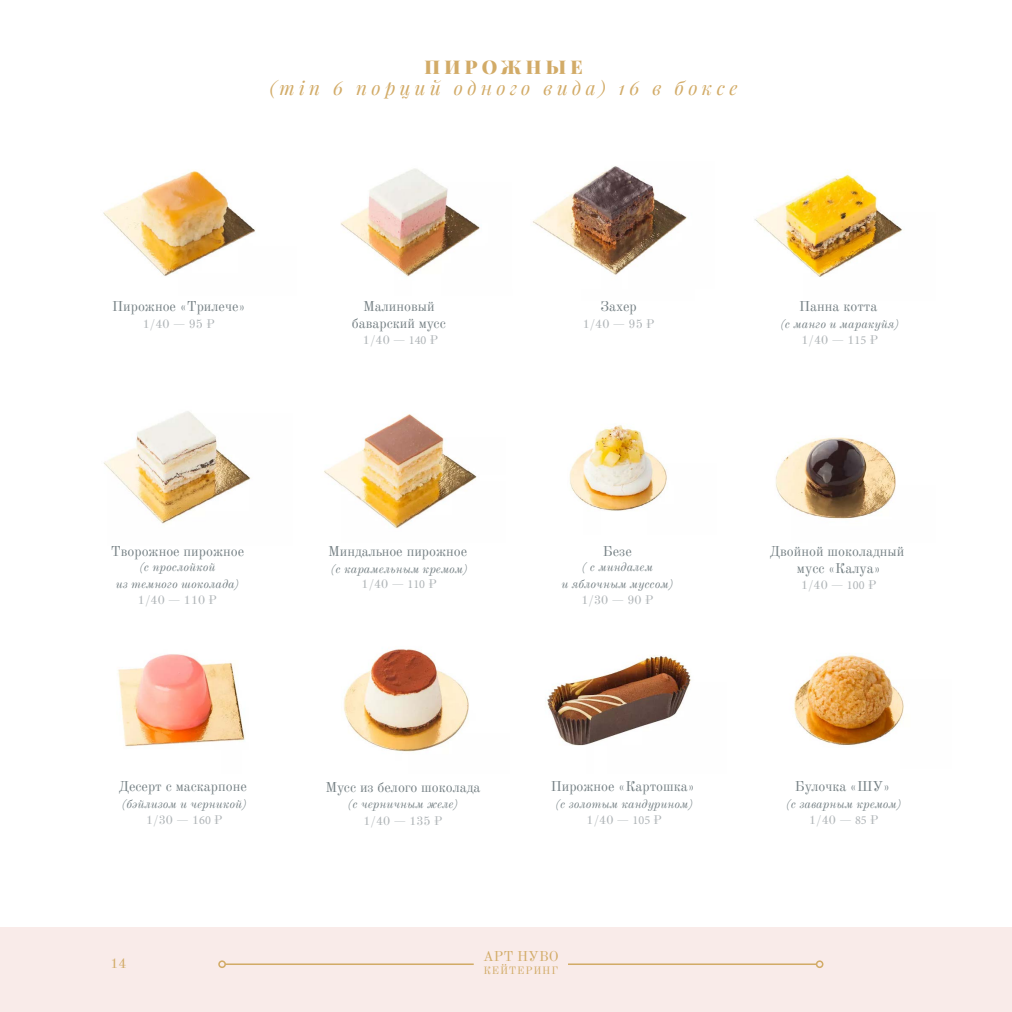
<style>
.page{position:relative;width:1012px;height:1012px;background:#fff}
.page>*{position:absolute;margin:0;border:0;box-sizing:border-box;transform-origin:0 0}
.t1{font:italic 18.9px "Playfair Display";letter-spacing:.23em;color:#d2ab67}
.t2{font:900 18.9px "Playfair Display";letter-spacing:.235em;color:#d2ab67}
.t3{font:14px/16.4px "Old Standard TT";color:#758084;text-align:center}
.t4{font:14px "Old Standard TT";color:#d2ab67}
.t5{font:italic 12.25px/15.9px "Old Standard TT";color:#758084;text-align:center}
.t6{font:12.25px "Old Standard TT";color:#afb4b7}
.t7{font:10.5px "Old Standard TT";letter-spacing:.08em;color:#d2ab67}
.s1{font-style:normal;color:#afb4b7}
.s2{font-family:"Minion Pro";font-style:normal;color:#afb4b7}
.s3{font-family:"Minion Pro"}
</style>
<div class="page">
<img style="left:103px;top:171px;width:152px;height:105px">
<img style="left:340px;top:168px;width:140px;height:109px">
<img style="left:533px;top:166px;width:154px;height:109px">
<img style="left:754px;top:170px;width:148px;height:107px">
<img style="left:118px;top:654px;width:127px;height:93px">
<img style="left:344px;top:649px;width:125px;height:103px">
<img style="left:545px;top:655px;width:146px;height:91px">
<img style="left:794px;top:654px;width:110px;height:92px">
<img style="left:775px;top:437px;width:121px;height:82px">
<img style="left:569px;top:425px;width:98px;height:86px">
<img style="left:324px;top:414px;width:153px;height:115px">
<img style="left:104px;top:411px;width:147px;height:113px">
<div style="left:0;top:928px;width:1012px;height:84px;background:#f9ebe9"></div>
<hr style="left:225px;top:963px;width:249px;height:2px;background:#d2ab67">
<div style="left:218px;top:960px;width:8px;height:8px;border:2px solid #d2ab67;border-radius:50%"></div>
<hr style="left:568px;top:963px;width:249px;height:2px;background:#d2ab67">
<div style="left:816px;top:960px;width:7px;height:8px;border:2px solid #d2ab67;border-radius:50%"></div>
<h1 class="t2" style="left:424px;top:55px;width:160px">ПИРОЖНЫЕ</h1>
<h1 class="t1" style="left:270px;top:76px;width:469px">(min 6 порций одного вида) 16 в боксе</h1>
<p class="t3" style="left:112px;top:297px;width:134px">Пирожное «Трилече»</p>
<p class="t6" style="left:143px;top:314px;width:73px">1/40 — 95 ₽</p>
<p class="t3" style="left:111px;top:542px;width:135px">Творожное пирожное</p>
<p class="t5" style="left:116px;top:558px;width:125px;line-height:16.4px">(с прослойкой<br>из темного шоколада)</p>
<p class="t6" style="left:138px;top:591px;width:81px">1/40 — 110 ₽</p>
<p class="t3" style="left:119px;top:777px;width:130px">Десерт с маскарпоне</p>
<p class="t5" style="left:122px;top:795px;width:126px">(бэйлизом и черникой)<br><span class="s1">1/30 — 1</span><span class="s2">60</span> <span class="s1">₽</span></p>
<p class="t4" style="left:111px;top:952px;width:18px">14</p>
<p class="t3" style="left:352px;top:297px;width:95px">Малиновый баварский мусс</p>
<p class="t6" style="left:363px;top:331px;width:77px">1/40 — <span class="s3">140</span> ₽</p>
<p class="t3" style="left:600px;top:297px;width:38px">Захер</p>
<p class="t6" style="left:583px;top:314px;width:73px">1/40 — 95 ₽</p>
<p class="t3" style="left:799px;top:297px;width:80px">Панна котта</p>
<p class="t5" style="left:780px;top:315px;width:120px">(с манго и маракуйя)<br><span class="s1">1/40 — 1</span><span class="s2">15</span> <span class="s1">₽</span></p>
<p class="t3" style="left:328px;top:542px;width:141px">Миндальное пирожное</p>
<p class="t5" style="left:331px;top:560px;width:138px">(с карамельным кремом)<br><span class="s1">1/40 —</span> <span class="s2">110</span> <span class="s1">₽</span></p>
<p class="t3" style="left:325px;top:778px;width:157px">Мусс из белого шоколада</p>
<p class="t5" style="left:348px;top:795px;width:112px">(с черничным желе)</p>
<p class="t6" style="left:363px;top:811px;width:81px">1/40 — 135 ₽</p>
<p class="t3" style="left:603px;top:542px;width:30px">Безе</p>
<p class="t5" style="left:562px;top:558px;width:113px;line-height:16.4px">( с миндалем<br>и яблочным муссом)</p>
<p class="t6" style="left:581px;top:591px;width:73px">1/30 — 90 ₽</p>
<p class="t3" style="left:551px;top:777px;width:145px">Пирожное «Картошка»</p>
<p class="t5" style="left:556px;top:795px;width:139px">(с золотым кандурином)<br><span class="s1">1/40 —</span> <span class="s2">105</span> <span class="s1">₽</span></p>
<p class="t4" style="left:483px;top:946px;width:77px">АРТ НУВО</p>
<p class="t7" style="left:483px;top:963px;width:76px">КЕЙТЕРИНГ</p>
<p class="t3" style="left:770px;top:542px;width:136px;line-height:17.2px">Двойной шоколадный мусс «Калуа»</p>
<p class="t6" style="left:801px;top:575px;width:77px">1/40 — <span class="s3">100</span> ₽</p>
<p class="t3" style="left:795px;top:777px;width:97px">Булочка «ШУ»</p>
<p class="t5" style="left:786px;top:795px;width:117px">(с заварным кремом)<br><span class="s1">1/40 —</span> <span class="s2">85</span> <span class="s1">₽</span></p>
</div>
